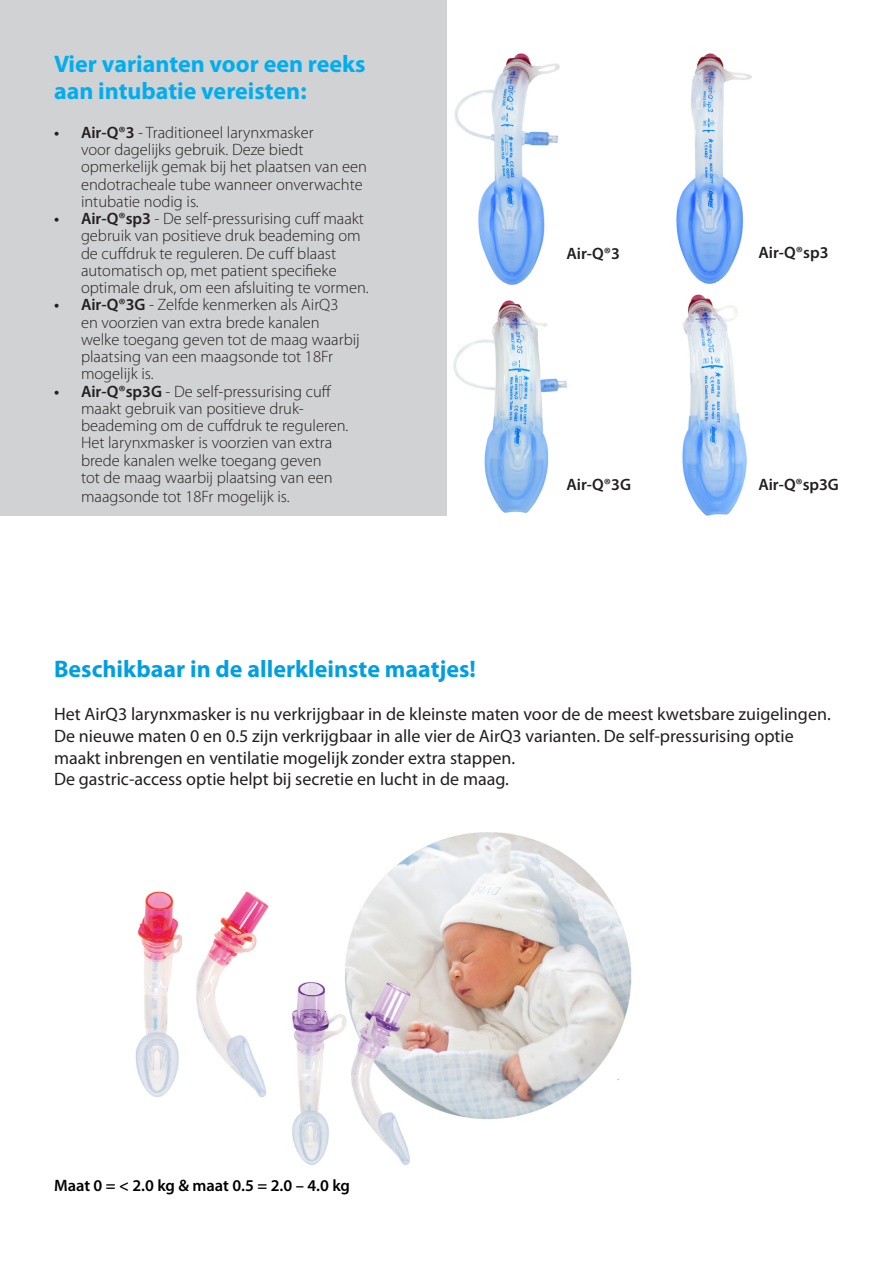
<style>
.page{position:relative;width:893px;height:1263px;background:#fff}
.page>*{position:absolute;margin:0;border:0;box-sizing:border-box;transform-origin:0 0}
.t1{font:700 24px/27px "Myriad Pro";color:#00aeef}
.t2{font:700 24px "Myriad Pro";color:#009fe3}
.t3{font:18px/21.6px "Myriad Pro";color:#231f20}
.t4{font:300 16.5px/17.2px "Myriad Pro";color:#231f20}
.t5{font:600 16.5px "Myriad Pro";letter-spacing:-.005em;color:#231f20}
.t6{font:600 16.5px "Myriad Pro";letter-spacing:-.005em;color:#000}
.s1{font-weight:600}
</style>
<div class="page">
<hr style="left:892px;top:1018px;width:1px;height:245px;background:#d1d2d4">
<div style="left:0;top:0;width:446px;height:516px;background:#d1d2d4"></div>
<img style="left:454px;top:54px;width:106px;height:231px">
<img style="left:676px;top:53px;width:76px;height:231px">
<img style="left:454px;top:300px;width:112px;height:212px">
<img style="left:682px;top:295px;width:64px;height:221px">
<img style="left:135px;top:832px;width:497px;height:334px">
<p class="t1" style="left:54px;top:50px;width:313px">Vier varianten voor een reeks aan intubatie vereisten:</p>
<p class="t4" style="left:81px;top:124px;width:288px;text-indent:-27px"><span class="s1">• Air-Q®3</span> - Traditioneel larynxmasker<br>voor dagelijks gebruik. Deze biedt opmerkelijk gemak bij het plaatsen van een endotracheale tube wanneer onverwachte intubatie nodig is.</p>
<p class="t4" style="left:81px;top:210px;width:289px;text-indent:-27px"><span class="s1">• Air-Q®sp3</span> - De self-pressurising cuff maakt gebruik van positieve druk beademing om de cuffdruk te reguleren. De cuff blaast automatisch op, met patient specifieke optimale druk, om een afsluiting te vormen.</p>
<p class="t4" style="left:81px;top:297px;width:280px;text-indent:-27px"><span class="s1">• Air-Q®3G</span> - Zelfde kenmerken als AirQ3<br>en voorzien van extra brede kanalen welke toegang geven tot de maag waarbij plaatsing van een maagsonde tot 18Fr mogelijk is.</p>
<p class="t4" style="left:81px;top:383px;width:269px;text-indent:-27px"><span class="s1">• Air-Q®sp3G</span> - De self-pressurising cuff maakt gebruik van positieve druk&shy;beademing om de cuffdruk te reguleren.<br>Het larynxmasker is voorzien van extra brede kanalen welke toegang geven<br>tot de maag waarbij plaatsing van een</p>
<p class="t4" style="left:81px;top:489px;width:210px">maagsonde tot 18Fr mogelijk is.</p>
<p class="t2" style="left:54px;top:653px;width:423px">Beschikbaar in de allerkleinste maatjes!</p>
<p class="t5" style="left:566px;top:243px;width:55px">Air-Q®3</p>
<p class="t5" style="left:758px;top:242px;width:72px">Air-Q®sp3</p>
<p class="t5" style="left:566px;top:474px;width:66px">Air-Q®3G</p>
<p class="t5" style="left:758px;top:474px;width:82px">Air-Q®sp3G</p>
<p class="t3" style="left:54px;top:703px;width:778px">Het AirQ3 larynxmasker is nu verkrijgbaar in de kleinste maten voor de de meest kwetsbare zuigelingen.<br>De nieuwe maten 0 en 0.5 zijn verkrijgbaar in alle vier de AirQ3 varianten. De self-pressurising optie maakt inbrengen en ventilatie mogelijk zonder extra stappen.</p>
<p class="t3" style="left:54px;top:768px;width:456px">De gastric-access optie helpt bij secretie en lucht in de maag.</p>
<p class="t6" style="left:54px;top:1175px;width:298px">Maat 0 = &lt; 2.0 kg &amp; maat 0.5 = 2.0 – 4.0 kg</p>
</div>
